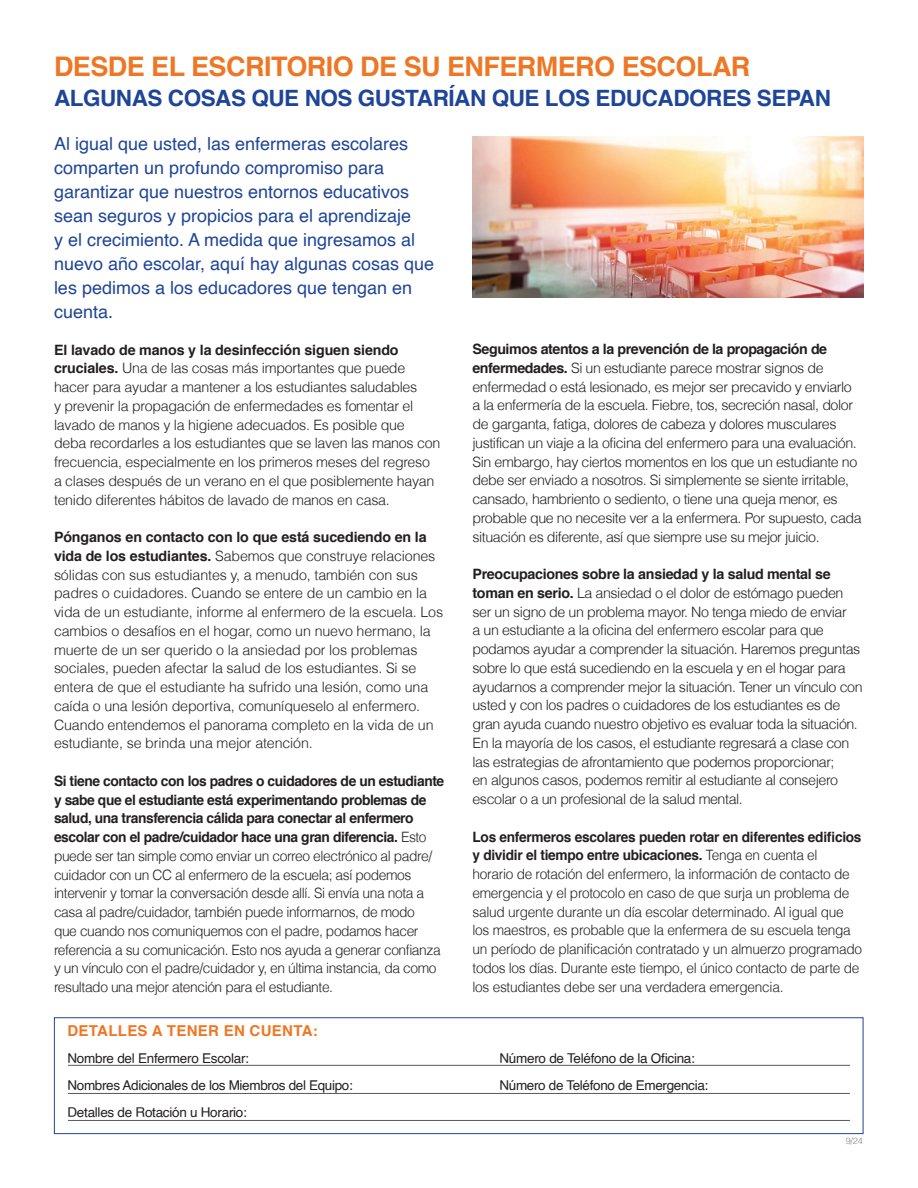
<style>
.page{position:relative;width:918px;height:1188px;background:#fff}
.page>*{position:absolute;margin:0;border:0;box-sizing:border-box;transform-origin:0 0}
.t1{font:700 27px "Helvetica";letter-spacing:-.02em;color:#ee7725}
.t2{font:700 22.5px "Helvetica";letter-spacing:-.02em;color:#1e4597}
.t3{font:18px/24px "Helvetica";color:#1e4597}
.t4{font:700 15px "Helvetica";letter-spacing:.02em;color:#ee7725}
.t5{font:300 14.25px/18.8px "Helvetica";letter-spacing:-.03em;color:#231f20}
.t6{font:300 14.25px/18.8px "Helvetica";letter-spacing:-.01em;color:#231f20}
.t7{font:300 14.25px/18.8px "Helvetica";letter-spacing:-.03em;color:#231f20;scale:.96 1}
.t8{font:13.5px "Helvetica";letter-spacing:-.02em;color:#231f20}
.t9{font:300 9px "Helvetica";color:#808285}
.s1{font-weight:700}
</style>
<div class="page">
<div style="left:54px;top:1017px;width:809px;height:117px;border:1px solid #1e4597"></div>
<img style="left:472px;top:136px;width:392px;height:162px">
<hr style="left:68px;top:1065px;width:782px;height:1px;background:#57585a">
<hr style="left:68px;top:1093px;width:782px;height:1px;background:#57585a">
<hr style="left:68px;top:1120px;width:782px;height:1px;background:#57585a">
<p class="t1" style="left:54px;top:45px;width:698px">DESDE EL ESCRITORIO DE SU ENFERMERO ESCOLAR</p>
<p class="t2" style="left:54px;top:80px;width:779px">ALGUNAS COSAS QUE NOS GUSTARÍAN QUE LOS EDUCADORES SEPAN</p>
<p class="t3" style="left:54px;top:132px;width:382px">Al igual que usted, las enfermeras escolares comparten un profundo compromiso para garantizar que nuestros entornos educativos sean seguros y propicios para el aprendizaje<br>y el crecimiento. A medida que ingresamos al nuevo año escolar, aquí hay algunas cosas que les pedimos a los educadores que tengan en cuenta.</p>
<p class="t5" style="left:54px;top:340px;width:388px"><span class="s1">El lavado de manos y la desinfección siguen siendo cruciales.</span> Una de las cosas más importantes que puede hacer para ayudar a mantener a los estudiantes saludables<br>y prevenir la propagación de enfermedades es fomentar el lavado de manos y la higiene adecuados. Es posible que deba recordarles a los estudiantes que se laven las manos con frecuencia, especialmente en los primeros meses del regreso a clases después de un verano en el que posiblemente hayan tenido diferentes hábitos de lavado de manos en casa.</p>
<p class="t6" style="left:54px;top:528px;width:391px"><span class="s1">Pónganos en contacto con lo que está sucediendo en la vida de los estudiantes.</span> Sabemos que construye relaciones sólidas con sus estudiantes y, a menudo, también con sus padres o cuidadores. Cuando se entere de un cambio en la vida de un estudiante, informe al enfermero de la escuela. Los cambios o desafíos en el hogar, como un nuevo hermano, la muerte de un ser querido o la ansiedad por los problemas sociales, pueden afectar la salud de los estudiantes. Si se entera de que el estudiante ha sufrido una lesión, como una caída o una lesión deportiva, comuníqueselo al enfermero.<br>Cuando entendemos el panorama completo en la vida de un estudiante, se brinda una mejor atención.</p>
<p class="t5" style="left:54px;top:771px;width:392px"><span class="s1">Si tiene contacto con los padres o cuidadores de un estudiante y sabe que el estudiante está experimentando problemas de salud, una transferencia cálida para conectar al enfermero escolar con el padre/cuidador hace una gran diferencia.</span> Esto puede ser tan simple como enviar un correo electrónico al padre/ cuidador con un CC al enfermero de la escuela; así podemos intervenir y tomar la conversación desde allí. Si envía una nota a casa al padre/cuidador, también puede informarnos, de modo<br>que cuando nos comuniquemos con el padre, podamos hacer referencia a su comunicación. Esto nos ayuda a generar confianza y un vínculo con el padre/cuidador y, en última instancia, da como resultado una mejor atención para el estudiante.</p>
<p class="t5" style="left:472px;top:340px;width:386px"><span class="s1">Seguimos atentos a la prevención de la propagación de enfermedades.</span> Si un estudiante parece mostrar signos de enfermedad o está lesionado, es mejor ser precavido y enviarlo a la enfermería de la escuela. Fiebre, tos, secreción nasal, dolor de garganta, fatiga, dolores de cabeza y dolores musculares justifican un viaje a la oficina del enfermero para una evaluación.</p>
<p class="t5" style="left:472px;top:452px;width:391px">Sin embargo, hay ciertos momentos en los que un estudiante no debe ser enviado a nosotros. Si simplemente se siente irritable, cansado, hambriento o sediento, o tiene una queja menor, es probable que no necesite ver a la enfermera. Por supuesto, cada situación es diferente, así que siempre use su mejor juicio.</p>
<p class="t5" style="left:472px;top:565px;width:392px"><span class="s1">Preocupaciones sobre la ansiedad y la salud mental se toman en serio.</span> La ansiedad o el dolor de estómago pueden ser un signo de un problema mayor. No tenga miedo de enviar<br>a un estudiante a la oficina del enfermero escolar para que podamos ayudar a comprender la situación. Haremos preguntas sobre lo que está sucediendo en la escuela y en el hogar para ayudarnos a comprender mejor la situación. Tener un vínculo con usted y con los padres o cuidadores de los estudiantes es de gran ayuda cuando nuestro objetivo es evaluar toda la situación.<br>En la mayoría de los casos, el estudiante regresará a clase con las estrategias de afrontamiento que podemos proporcionar;<br>en algunos casos, podemos remitir al estudiante al consejero escolar o a un profesional de la salud mental.</p>
<p class="t7" style="left:472px;top:827px;width:407px"><span class="s1">Los enfermeros escolares pueden rotar en diferentes edificios y dividir el tiempo entre ubicaciones.</span> Tenga en cuenta el horario de rotación del enfermero, la información de contacto de emergencia y el protocolo en caso de que surja un problema de salud urgente durante un día escolar determinado. Al igual que los maestros, es probable que la enfermera de su escuela tenga un período de planificación contratado y un almuerzo programado todos los días. Durante este tiempo, el único contacto de parte de los estudiantes debe ser una verdadera emergencia.</p>
<p class="t4" style="left:68px;top:1019px;width:252px">DETALLES A TENER EN CUENTA:</p>
<p class="t8" style="left:68px;top:1048px;width:183px">Nombre del Enfermero Escolar:</p>
<p class="t8" style="left:500px;top:1048px;width:197px">Número de Teléfono de la Oficina:</p>
<p class="t8" style="left:68px;top:1075px;width:287px">Nombres Adicionales de los Miembros del Equipo:</p>
<p class="t8" style="left:500px;top:1075px;width:210px">Número de Teléfono de Emergencia:</p>
<p class="t8" style="left:68px;top:1102px;width:181px">Detalles de Rotación u Horario:</p>
<p class="t9" style="left:846px;top:1135px;width:18px">9/24</p>
</div>
